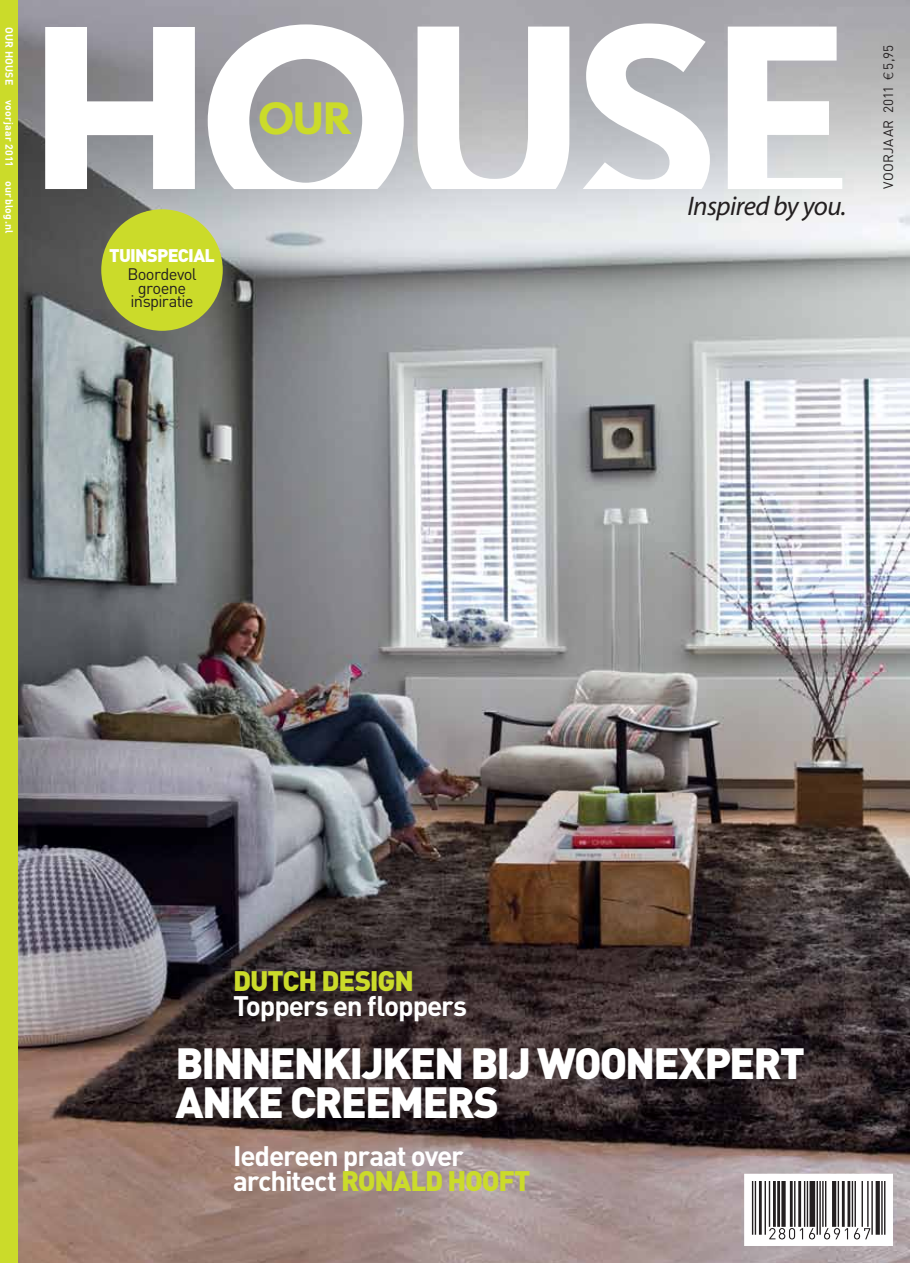
<style>
.page{position:relative;width:910px;height:1263px;background:#fff}
.page>*{position:absolute;margin:0;border:0;box-sizing:border-box;transform-origin:0 0}
.t1{font:900 43.2px/38.8px "DIN";letter-spacing:-.045em;color:#fff}
.t2{font:700 40.2px "Nobel";color:#cbdb2a}
.t3{font:700 27.9px/25px "DIN";letter-spacing:-.045em;color:#fff}
.t4{font:900 27.9px "DIN";letter-spacing:-.04em;color:#cbdb2a}
.t5{font:italic 27px "Myriad";letter-spacing:-.02em;color:#231f20}
.t6{font:900 18px "DIN";letter-spacing:-.035em;color:#fff}
.t7{font:16.5px/13.5px "DIN";letter-spacing:-.04em;color:#231f20;text-align:center}
.t8{font:13.5px "DIN";letter-spacing:.01em;color:#231f20}
.t9{font:700 10.5px "DIN";letter-spacing:.025em;color:#fff}
.s1{font-family:"Helvetica Neue LT Pro";font-weight:300}
.s2{font-weight:900;color:#cbdb2a}
</style>
<div class="page">
<img style="left:17px;top:0;width:893px;height:1263px">
<svg style="left:45px;top:27px;width:150px;height:162px"></svg>
<svg style="left:208px;top:24px;width:196px;height:165px"></svg>
<svg style="left:418px;top:27px;width:151px;height:162px"></svg>
<svg style="left:583px;top:23px;width:127px;height:166px"></svg>
<svg style="left:728px;top:27px;width:114px;height:162px"></svg>
<svg style="left:744px;top:1174px;width:149px;height:72px"></svg>
<div style="left:0;top:0;width:17px;height:1263px;background:#cbdb2a"></div>
<div style="left:101px;top:209px;width:122px;height:122px;background:#cbdb2a;border-radius:50%"></div>
<hr style="left:755px;top:1182px;width:1px;height:53px;background:#231f20">
<hr style="left:752px;top:1182px;width:1px;height:53px;background:#231f20">
<hr style="left:759px;top:1182px;width:3px;height:53px;background:#231f20">
<hr style="left:769px;top:1182px;width:1px;height:45px;background:#231f20">
<hr style="left:765px;top:1182px;width:1px;height:53px;background:#231f20">
<hr style="left:777px;top:1182px;width:3px;height:45px;background:#231f20">
<hr style="left:773px;top:1182px;width:3px;height:45px;background:#231f20">
<div style="left:781px;top:1182px;width:5px;height:45px;background:#231f20"></div>
<hr style="left:790px;top:1182px;width:3px;height:45px;background:#231f20">
<hr style="left:794px;top:1182px;width:1px;height:45px;background:#231f20">
<hr style="left:798px;top:1182px;width:3px;height:45px;background:#231f20">
<hr style="left:807px;top:1182px;width:1px;height:45px;background:#231f20">
<hr style="left:804px;top:1182px;width:1px;height:45px;background:#231f20">
<div style="left:809px;top:1182px;width:6px;height:45px;background:#231f20"></div>
<hr style="left:825px;top:1182px;width:1px;height:45px;background:#231f20">
<hr style="left:822px;top:1182px;width:2px;height:45px;background:#231f20">
<hr style="left:819px;top:1182px;width:2px;height:53px;background:#231f20">
<hr style="left:817px;top:1182px;width:1px;height:53px;background:#231f20">
<hr style="left:832px;top:1182px;width:4px;height:45px;background:#231f20">
<hr style="left:838px;top:1182px;width:1px;height:45px;background:#231f20">
<hr style="left:847px;top:1182px;width:3px;height:45px;background:#231f20">
<hr style="left:842px;top:1182px;width:3px;height:45px;background:#231f20">
<hr style="left:871px;top:1182px;width:2px;height:53px;background:#231f20">
<hr style="left:867px;top:1182px;width:2px;height:45px;background:#231f20">
<hr style="left:861px;top:1182px;width:2px;height:45px;background:#231f20">
<hr style="left:854px;top:1182px;width:2px;height:45px;background:#231f20">
<hr style="left:852px;top:1182px;width:1px;height:45px;background:#231f20">
<svg style="left:876px;top:1182px;width:4px;height:53px"></svg>
<hr style="left:884px;top:1182px;width:1px;height:53px;background:#231f20">
<hr style="left:881px;top:1182px;width:2px;height:53px;background:#231f20">
<svg style="left:769px;top:1228px;width:34px;height:11px"></svg>
<svg style="left:809px;top:1228px;width:6px;height:11px"></svg>
<svg style="left:824px;top:1228px;width:24px;height:11px"></svg>
<svg style="left:854px;top:1228px;width:16px;height:11px"></svg>
<p class="t9" style="left:16px;top:27px;width:59px;rotate:90deg">OUR HOUSE</p>
<p class="t9" style="left:16px;top:100px;width:69px;rotate:90deg">voorjaar 2011</p>
<p class="t9" style="left:16px;top:181px;width:54px;rotate:90deg">ourblog.nl</p>
<h2 class="t2" style="left:258px;top:91px;width:96px">OUR</h2>
<p class="t6" style="left:109px;top:244px;width:107px">TUINSPECIAL</p>
<p class="t7" style="left:127px;top:267px;width:71px">Boordevol groene inspiratie</p>
<p class="t5" style="left:687px;top:193px;width:161px">Inspired by you.</p>
<p class="t8" style="left:880px;top:189px;width:145px;rotate:-90deg">voorjaar 2011 <span class="s1">€</span> 5,95</p>
<p class="t4" style="left:233px;top:962px;width:182px">DUTCH DESIGN</p>
<p class="t3" style="left:233px;top:992px;width:235px">Toppers en floppers</p>
<h1 class="t1" style="left:176px;top:1041px;width:631px">BINNENKIJKEN BIJ WOONEXPERT<br>ANKE CREEMERS</h1>
<p class="t3" style="left:233px;top:1142px;width:299px">Iedereen praat over architect <span class="s2">RONALD HOOFT</span></p>
</div>
